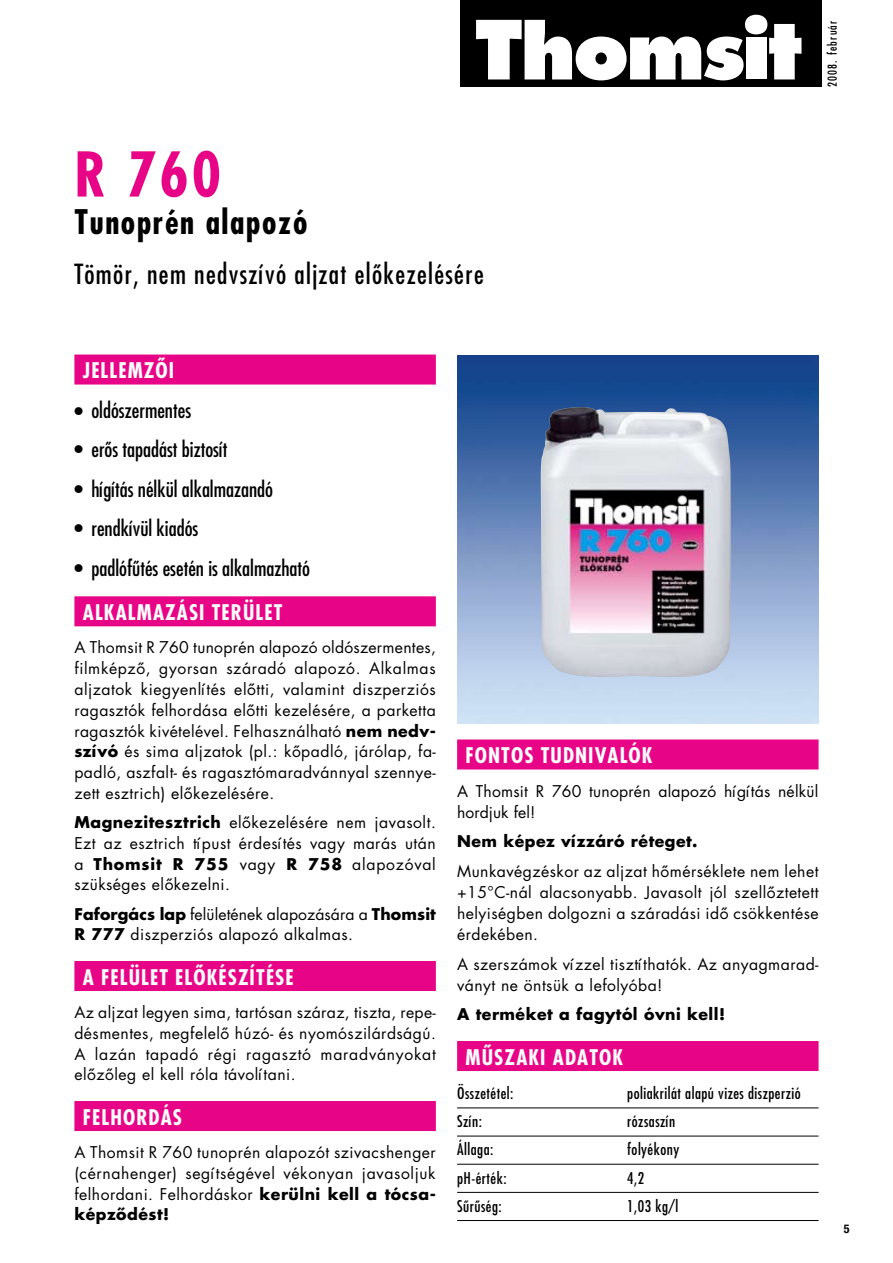
<style>
.page{position:relative;width:893px;height:1263px;background:#fff}
.page>*{position:absolute;margin:0;border:0;box-sizing:border-box;transform-origin:0 0}
.t1{font:700 60px "Futura H Condensed";color:#e80486}
.t2{font:700 33px "Futura H Condensed";letter-spacing:.05em;color:#000}
.t3{font:27px "Futura H Condensed";letter-spacing:.05em;color:#000}
.t4{font:21px "Futura H Condensed";color:#000}
.t5{font:700 21px "Futura H Condensed";letter-spacing:.05em;color:#fff}
.t6{font:15.75px/20.7px "Futura H Book";letter-spacing:.03em;color:#000;text-align:justify}
.t7{font:15.75px "Futura H Condensed";letter-spacing:.03em;color:#000}
.t8{font:15.75px "Futura H Bold";letter-spacing:.03em;color:#000}
.t9{font:12px "Futura H Condensed";letter-spacing:.1em;color:#000}
.s1{font-family:"Futura H Bold"}
</style>
<div class="page">
<div style="left:460px;top:0;width:362px;height:87px;background:#000"></div>
<div style="left:745px;top:15px;width:22px;height:19px;background:#fff;border-radius:50%"></div>
<div style="left:746px;top:37px;width:20px;height:42px;background:#fff"></div>
<svg style="left:769px;top:24px;width:32px;height:55px"></svg>
<svg style="left:476px;top:20px;width:268px;height:60px"></svg>
<div style="left:74px;top:355px;width:362px;height:30px;background:#e80486"></div>
<div style="left:74px;top:596px;width:362px;height:30px;background:#e80486"></div>
<div style="left:74px;top:961px;width:362px;height:30px;background:#e80486"></div>
<div style="left:74px;top:1101px;width:362px;height:30px;background:#e80486"></div>
<div style="left:457px;top:739px;width:362px;height:30px;background:#e80486"></div>
<div style="left:457px;top:1041px;width:362px;height:30px;background:#e80486"></div>
<hr style="left:457px;top:1108px;width:362px;height:1px;background:#000">
<hr style="left:457px;top:1136px;width:362px;height:1px;background:#000">
<hr style="left:457px;top:1164px;width:362px;height:1px;background:#000">
<hr style="left:457px;top:1192px;width:362px;height:1px;background:#000">
<hr style="left:457px;top:1220px;width:362px;height:1px;background:#000">
<img style="left:458px;top:355px;width:361px;height:369px">
<img style="left:541px;top:406px;width:190px;height:271px">
<h1 class="t1" style="left:74px;top:136px;width:148px">R 760</h1>
<h2 class="t2" style="left:74px;top:201px;width:234px">TUNOPRÉN ALAPOZÓ</h2>
<h3 class="t3" style="left:74px;top:257px;width:411px">Tömör, nem nedvszívó aljzat elôkezelésére</h3>
<p class="t9" style="left:825px;top:87px;width:68px;rotate:-90deg">2008. február</p>
<h3 class="t5" style="left:83px;top:357px;width:93px">JELLEMZÔI</h3>
<h3 class="t4" style="left:74px;top:397px;width:118px">• oldószermentes</h3>
<h3 class="t4" style="left:74px;top:436px;width:155px">• erôs tapadást biztosít</h3>
<h3 class="t4" style="left:74px;top:476px;width:200px">• hígítás nélkül alkalmazandó</h3>
<h3 class="t4" style="left:74px;top:515px;width:125px">• rendkívül kiadós</h3>
<h3 class="t4" style="left:74px;top:555px;width:237px">• padlófûtés esetén is alkalmazható</h3>
<h3 class="t5" style="left:83px;top:599px;width:201px">ALKALMAZÁSI TERÜLET</h3>
<p class="t6" style="left:74px;top:637px;width:363px">A Thomsit R 760 tunoprén alapozó oldó-szer-men-tes, filmképzô, gyorsan száradó alapozó. Alkalmas aljzatok kiegyenlítés elôtti, valamint diszperziós ragasztók felhordása elôtti kezelésére, a parketta ragasztók kivételével. Felhasználható <span class="s1">nem nedv&shy;szívó</span> és sima aljzatok (pl.: kôpadló, járólap, fa&shy;padló, aszfalt- és ragasztómaradvánnyal szennye&shy;zett esztrich) elôkezelésére.</p>
<p class="t6" style="left:74px;top:812px;width:363px"><span class="s1">Magnezitesztrich</span> elôkezelésére nem javasolt.<br>Ezt az esztrich típust érdesítés vagy marás után a <span class="s1">Thomsit R 755</span> vagy <span class="s1">R 758</span> alapozóval szükséges elôkezelni.</p>
<p class="t6" style="left:74px;top:903px;width:363px"><span class="s1">Faforgács lap</span> felületének alapozására a <span class="s1">Thomsit<br>R 777</span> diszperziós alapozó alkalmas.</p>
<h3 class="t5" style="left:83px;top:963px;width:212px">A FELÜLET ELÔKÉSZÍTÉSE</h3>
<p class="t6" style="left:74px;top:1002px;width:363px">Az aljzat legyen sima, tartósan száraz, tiszta, repe&shy;dés-mentes, megfelelô húzó- és nyomószilárd-ságú.<br>A lazán tapadó régi ragasztó marad-vá- nyokat elôzôleg el kell róla távolítani.</p>
<h3 class="t5" style="left:83px;top:1103px;width:101px">FELHORDÁS</h3>
<p class="t6" style="left:74px;top:1142px;width:363px">A Thomsit R 760 tunoprén alapozót szivacshenger (cér-nahenger) segítségével vékonyan javasoljuk felhor-dani. Felhordáskor <span class="s1">kerülni kell a tócsa-</span></p>
<p class="t8" style="left:74px;top:1203px;width:96px">képzôdést!</p>
<h3 class="t5" style="left:466px;top:742px;width:189px">FONTOS TUDNIVALÓK</h3>
<p class="t6" style="left:457px;top:780px;width:363px">A Thomsit R 760 tunoprén alapozó hígítás nélkül hordjuk fel!</p>
<p class="t8" style="left:457px;top:831px;width:242px">Nem képez vízzáró réteget.</p>
<p class="t6" style="left:457px;top:860px;width:363px">Munkavégzéskor az aljzat hômérséklete nem lehet +15°C-nál alacsonyabb. Javasolt jól szellôztetett helyi-ségben dolgozni a száradási idô csökkentése érdekében.</p>
<p class="t6" style="left:457px;top:953px;width:363px">A szerszámok vízzel tisztíthatók. Az anyag- ma- rad&shy;ványt ne öntsük a lefolyóba!</p>
<p class="t8" style="left:457px;top:1003px;width:270px">A terméket a fagytól óvni kell!</p>
<h3 class="t5" style="left:466px;top:1043px;width:159px">MÛSZAKI ADATOK</h3>
<p class="t7" style="left:457px;top:1083px;width:58px">Összetétel:</p>
<p class="t7" style="left:627px;top:1083px;width:175px">poliakrilát alapú vizes diszperzió</p>
<p class="t7" style="left:457px;top:1111px;width:26px">Szín:</p>
<p class="t7" style="left:627px;top:1111px;width:50px">rózsaszín</p>
<p class="t7" style="left:457px;top:1140px;width:38px">Állaga:</p>
<p class="t7" style="left:627px;top:1140px;width:54px">folyékony</p>
<p class="t7" style="left:457px;top:1168px;width:51px">pH-érték:</p>
<p class="t7" style="left:627px;top:1168px;width:19px">4,2</p>
<p class="t7" style="left:457px;top:1196px;width:46px">Sûrûség:</p>
<p class="t7" style="left:627px;top:1196px;width:53px">1,03 kg/l</p>
</div>
